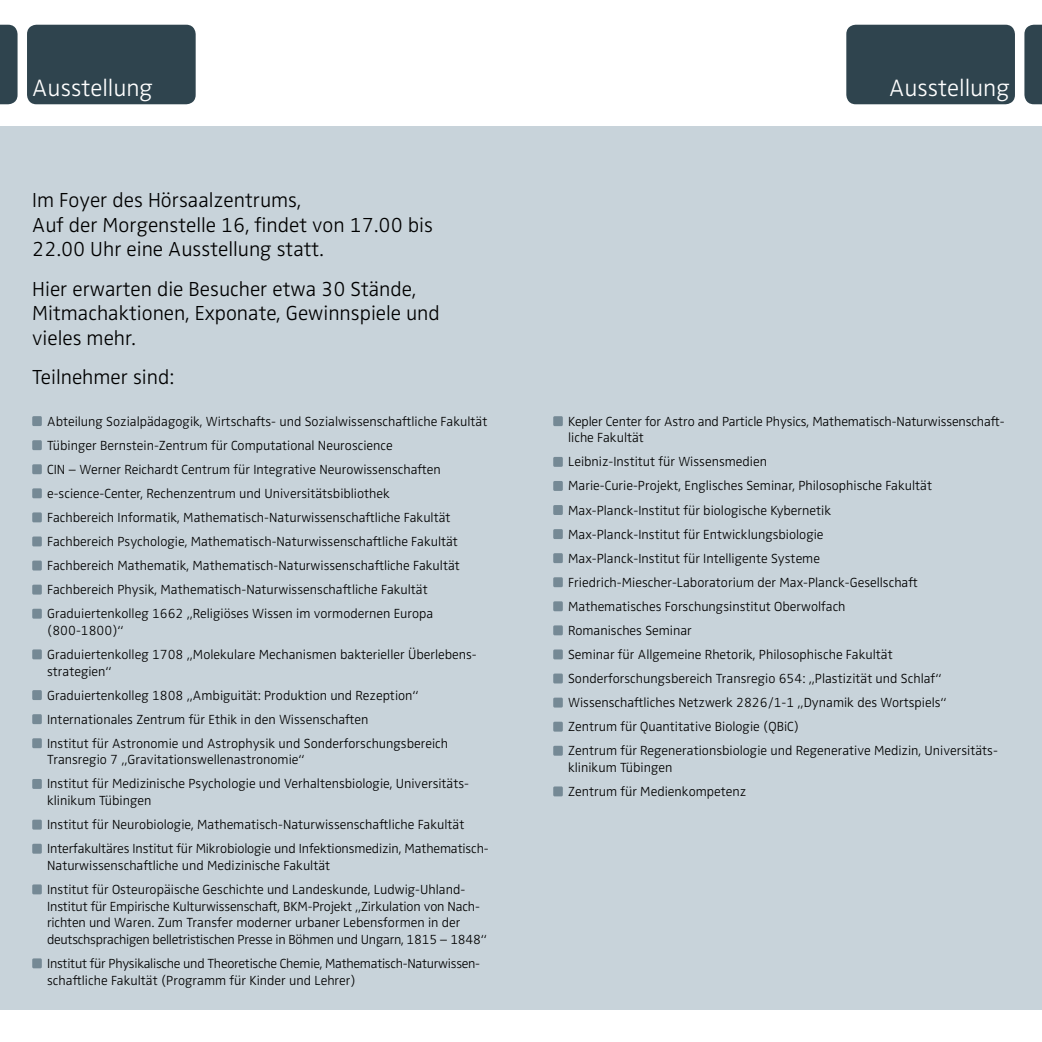
<style>
.page{position:relative;width:1042px;height:1042px;background:#fff}
.page>*{position:absolute;margin:0;border:0;box-sizing:border-box;transform-origin:0 0}
.t1{font:300 24.5px "Zwo OT";color:#fff}
.t2{font:300 21px/24.5px "Zwo OT";color:#000}
.t3{font:300 13.65px/24.2px "Zwo OT";color:#000}
.t4{font:300 13.65px/16.6px "Zwo OT";letter-spacing:-.02em;color:#000}
</style>
<div class="page">
<div style="left:0;top:126px;width:1042px;height:883px;background:#c8d3da"></div>
<div style="left:32px;top:416px;width:10px;height:10px;background:#758995"></div>
<div style="left:32px;top:440px;width:10px;height:10px;background:#758995"></div>
<div style="left:32px;top:464px;width:10px;height:10px;background:#758995"></div>
<div style="left:32px;top:488px;width:10px;height:10px;background:#758995"></div>
<div style="left:32px;top:512px;width:10px;height:10px;background:#758995"></div>
<div style="left:32px;top:536px;width:10px;height:10px;background:#758995"></div>
<div style="left:32px;top:560px;width:10px;height:10px;background:#758995"></div>
<div style="left:32px;top:585px;width:10px;height:9px;background:#758995"></div>
<div style="left:32px;top:609px;width:10px;height:9px;background:#758995"></div>
<div style="left:32px;top:649px;width:10px;height:10px;background:#758995"></div>
<div style="left:32px;top:690px;width:10px;height:10px;background:#758995"></div>
<div style="left:32px;top:714px;width:10px;height:10px;background:#758995"></div>
<div style="left:32px;top:738px;width:10px;height:10px;background:#758995"></div>
<div style="left:32px;top:779px;width:10px;height:10px;background:#758995"></div>
<div style="left:32px;top:819px;width:10px;height:10px;background:#758995"></div>
<div style="left:32px;top:844px;width:10px;height:9px;background:#758995"></div>
<div style="left:32px;top:884px;width:10px;height:10px;background:#758995"></div>
<div style="left:32px;top:958px;width:10px;height:10px;background:#758995"></div>
<div style="left:846px;top:25px;width:169px;height:79px;background:#2f444e;border-radius:9px"></div>
<svg style="left:1024px;top:25px;width:18px;height:79px"></svg>
<div style="left:27px;top:25px;width:169px;height:79px;background:#2f444e;border-radius:9px"></div>
<svg style="left:0;top:25px;width:18px;height:79px"></svg>
<div style="left:553px;top:416px;width:10px;height:10px;background:#758995"></div>
<div style="left:553px;top:457px;width:10px;height:10px;background:#758995"></div>
<div style="left:553px;top:481px;width:10px;height:10px;background:#758995"></div>
<div style="left:553px;top:505px;width:10px;height:10px;background:#758995"></div>
<div style="left:553px;top:529px;width:10px;height:10px;background:#758995"></div>
<div style="left:553px;top:553px;width:10px;height:10px;background:#758995"></div>
<div style="left:553px;top:577px;width:10px;height:10px;background:#758995"></div>
<div style="left:553px;top:601px;width:10px;height:10px;background:#758995"></div>
<div style="left:553px;top:625px;width:10px;height:10px;background:#758995"></div>
<div style="left:553px;top:649px;width:10px;height:10px;background:#758995"></div>
<div style="left:553px;top:673px;width:10px;height:10px;background:#758995"></div>
<div style="left:553px;top:697px;width:10px;height:10px;background:#758995"></div>
<div style="left:553px;top:722px;width:10px;height:9px;background:#758995"></div>
<div style="left:553px;top:746px;width:10px;height:10px;background:#758995"></div>
<div style="left:553px;top:786px;width:10px;height:10px;background:#758995"></div>
<h1 class="t1" style="left:32px;top:73px;width:122px">Ausstellung</h1>
<h1 class="t1" style="left:889px;top:73px;width:122px">Ausstellung</h1>
<h2 class="t2" style="left:32px;top:189px;width:402px">Im Foyer des Hörsaalzentrums,<br>Auf der Morgenstelle 16, findet von 17.00 bis<br>22.00 Uhr eine Ausstellung statt.</h2>
<h2 class="t2" style="left:32px;top:277px;width:409px">Hier erwarten die Besucher etwa 30 Stände,<br>Mitmachaktionen, Exponate, Gewinnspiele und vieles mehr.</h2>
<h2 class="t2" style="left:32px;top:365px;width:143px">Teilnehmer sind:</h2>
<p class="t3" style="left:47px;top:409px;width:442px">Abteilung Sozialpädagogik, Wirtschafts- und Sozialwissenschaftliche Fakultät Tübinger Bernstein-Zentrum für Computational Neuroscience<br>CIN – Werner Reichardt Centrum für Integrative Neurowissenschaften e-science-Center, Rechenzentrum und Universitätsbibliothek<br>Fachbereich Informatik, Mathematisch-Naturwissenschaftliche Fakultät Fachbereich Psychologie, Mathematisch-Naturwissenschaftliche Fakultät Fachbereich Mathematik, Mathematisch-Naturwissenschaftliche Fakultät Fachbereich Physik, Mathematisch-Naturwissenschaftliche Fakultät Graduiertenkolleg 1662 „Religiöses Wissen im vormodernen Europa</p>
<p class="t3" style="left:47px;top:618px;width:431px">(800-1800)“<br>Graduiertenkolleg 1708 „Molekulare Mechanismen bakterieller Überlebens-</p>
<p class="t3" style="left:47px;top:659px;width:402px">strategien“<br>Graduiertenkolleg 1808 „Ambiguität: Produktion und Rezeption“ Internationales Zentrum für Ethik in den Wissenschaften<br>Institut für Astronomie und Astrophysik und Sonderforschungsbereich</p>
<p class="t3" style="left:47px;top:748px;width:423px">Transregio 7 „Gravitationswellenastronomie“<br>Institut für Medizinische Psychologie und Verhaltensbiologie, Universitäts-</p>
<p class="t3" style="left:47px;top:789px;width:443px">klinikum Tübingen<br>Institut für Neurobiologie, Mathematisch-Naturwissenschaftliche Fakultät<br>Interfakultäres Institut für Mikrobiologie und Infektionsmedizin, Mathematisch-</p>
<p class="t3" style="left:47px;top:853px;width:420px">Naturwissenschaftliche und Medizinische Fakultät<br>Institut für Osteuropäische Geschichte und Landeskunde, Ludwig-Uhland-</p>
<p class="t3" style="left:47px;top:898px;width:441px;line-height:16.6px">Institut für Empirische Kulturwissenschaft, BKM-Projekt „Zirkulation von Nach&shy;richten und Waren. Zum Transfer moderner urbaner Lebensformen in der deutschsprachigen belletristischen Presse in Böhmen und Ungarn, 1815 – 1848“</p>
<p class="t4" style="left:47px;top:955px;width:434px">Institut für Physikalische und Theoretische Chemie, Mathematisch-Naturwissen&shy;schaftliche Fakultät (Programm für Kinder und Lehrer)</p>
<p class="t3" style="left:568px;top:413px;width:438px;line-height:16.6px">Kepler Center for Astro and Particle Physics, Mathematisch-Naturwissenschaft&shy;liche Fakultät</p>
<p class="t3" style="left:568px;top:450px;width:431px">Leibniz-Institut für Wissensmedien<br>Marie-Curie-Projekt, Englisches Seminar, Philosophische Fakultät Max-Planck-Institut für biologische Kybernetik<br>Max-Planck-Institut für Entwicklungsbiologie<br>Max-Planck-Institut für Intelligente Systeme Friedrich-Miescher-Laboratorium der Max-Planck-Gesellschaft Mathematisches Forschungsinstitut Oberwolfach<br>Romanisches Seminar<br>Seminar für Allgemeine Rhetorik, Philosophische Fakultät Sonderforschungsbereich Transregio 654: „Plastizität und Schlaf“ Wissenschaftliches Netzwerk 2826/1-1 „Dynamik des Wortspiels“ Zentrum für Quantitative Biologie (QBiC)<br>Zentrum für Regenerationsbiologie und Regenerative Medizin, Universitäts-</p>
<p class="t3" style="left:568px;top:755px;width:180px">klinikum Tübingen<br>Zentrum für Medienkompetenz</p>
</div>
